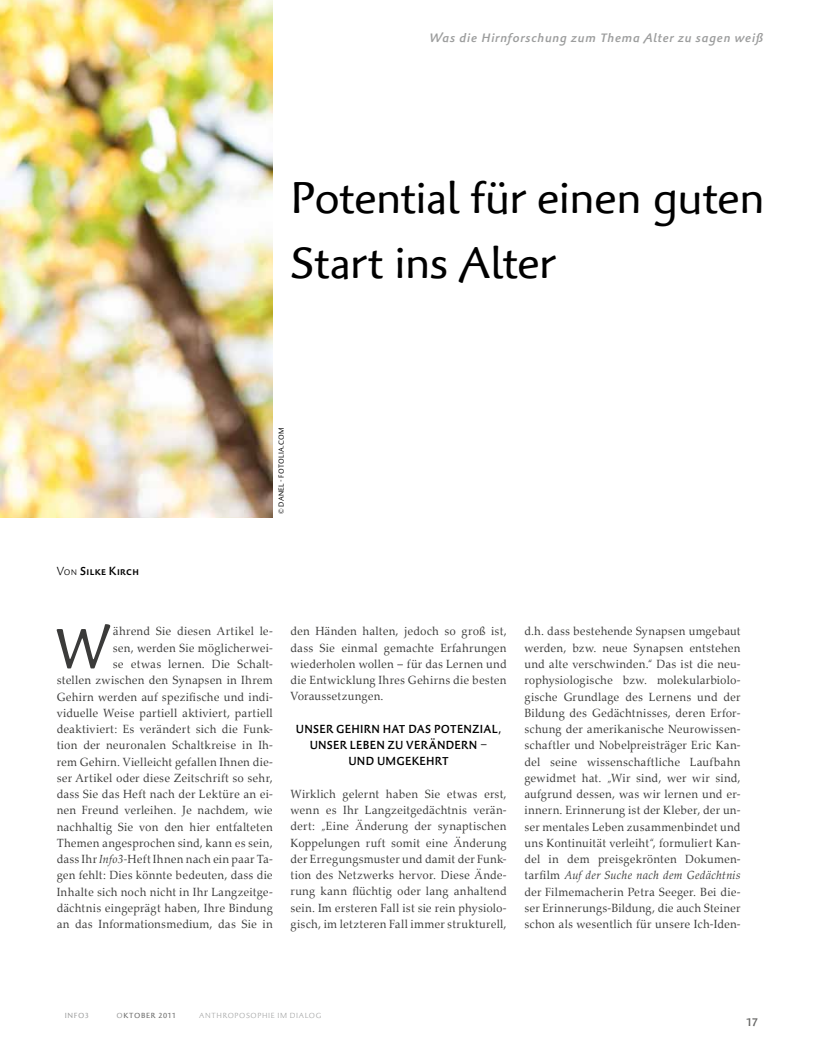
<style>
.page{position:relative;width:815px;height:1053px;background:#fff}
.page>*{position:absolute;margin:0;border:0;box-sizing:border-box;transform-origin:0 0}
.t1{font:57.25px "Palatino Sans Infl Com";color:#3b3b3a;scale:.95 1}
.t2{font:45px/65px "Palatino Sans Infl Com";letter-spacing:-.005em;color:#000}
.t3{font:12.5px "Palatino Sans Infl Com Med It";letter-spacing:.055em;color:#9c9d9d}
.t4{font:italic 500 12.5px "Palatino Sans Com";letter-spacing:.06em;color:#9c9d9d}
.t5{font:11.88px/16.2px "Palatino Nova";letter-spacing:.015em;color:#3b3b3a;text-align:justify;scale:.95 1}
.t6{font:500 11.88px/16.2px "Palatino Sans Com";letter-spacing:.025em;color:#000;text-align:center;scale:.95 1}
.t7{font:500 11.25px "Palatino Sans Com";color:#636362}
.t8{font:300 7.5px "Palatino Sans Com";letter-spacing:.085em;color:#9c9d9d}
.t9{font:7.5px "Palatino Sans Com";letter-spacing:.04em;color:#000;scale:.9 1}
.t10{font:7.5px "Palatino Sans Com";letter-spacing:.09em;color:#636362}
.t11{font:7.5px "Palatino Sans Com";letter-spacing:.1em;color:#9c9d9d}
.s1{font-weight:300}
.s2{font-style:italic}
.s3{color:#9c9d9d}
</style>
<div class="page">
<img style="left:0;top:0;width:272px;height:517px">
<p class="t3" style="left:430px;top:29px;width:335px">Was die Hirnforschung zum Thema Alter zu sagen weiß</p>
<p class="t4" style="left:722px;top:29px;width:39px">Teaser</p>
<h2 class="t2" style="left:291px;top:165px;width:475px">Potential für einen guten<br>Start ins Alter</h2>
<p class="t9" style="left:277px;top:514px;width:97px;rotate:-90deg">© DANEL - FOTOLIA.COM</p>
<p class="t6" style="left:57px;top:562px;width:88px"><span class="s1">Von</span> SILKE KIRCH</p>
<h1 class="t1" style="left:55px;top:613px;width:60px">W</h1>
<p class="t5" style="left:57px;top:623px;width:229px;text-align:right">ährend Sie diesen Artikel le-<br>sen, werden Sie möglicherwei-<br>se etwas lernen. Die Schalt-<br>stellen zwischen den Synapsen in Ihrem Gehirn werden auf spezifische und indi&shy;viduelle Weise partiell aktiviert, partiell deaktiviert: Es verändert sich die Funk&shy;tion der neuronalen Schaltkreise in Ih&shy;rem Gehirn. Vielleicht gefallen Ihnen die&shy;ser Artikel oder diese Zeitschrift so sehr, dass Sie das Heft nach der Lektüre an ei&shy;nen Freund verleihen. Je nachdem, wie nachhaltig Sie von den hier entfalteten Themen angesprochen sind, kann es sein, dass Ihr <span class="s2">Info3-</span>Heft Ihnen nach ein paar Ta&shy;gen fehlt: Dies könnte bedeuten, dass die Inhalte sich noch nicht in Ihr Langzeitge&shy;dächtnis eingeprägt haben, Ihre Bindung an das Informationsmedium, das Sie in</p>
<p class="t5" style="left:291px;top:623px;width:229px">den Händen halten, jedoch so groß ist, dass Sie einmal gemachte Erfahrungen wiederholen wollen – für das Lernen und die Entwicklung Ihres Gehirns die besten Voraussetzungen.</p>
<p class="t6" style="left:296px;top:721px;width:218px">UNSER GEHIRN HAT DAS POTENZIAL,<br>UNSER LEBEN ZU VERÄNDERN –<br>UND UMGEKEHRT</p>
<p class="t5" style="left:291px;top:786px;width:229px">Wirklich gelernt haben Sie etwas erst, wenn es Ihr Langzeitgedächtnis verän&shy;dert: „Eine Änderung der synaptischen Koppelungen ruft somit eine Änderung der Erregungsmuster und damit der Funk&shy;tion des Netzwerks hervor. Diese Ände&shy;rung kann flüchtig oder lang anhaltend sein. Im ersteren Fall ist sie rein physiolo&shy;gisch, im letzteren Fall immer strukturell,</p>
<p class="t5" style="left:524px;top:623px;width:229px">d.h. dass bestehende Synapsen umgebaut werden, bzw. neue Synapsen entstehen und alte verschwinden.“ Das ist die neu&shy;rophysiologische bzw. molekularbiolo&shy;gische Grundlage des Lernens und der Bildung des Gedächtnisses, deren Erfor&shy;schung der amerikanische Neurowissen&shy;schaftler und Nobelpreisträger Eric Kan&shy;del seine wissenschaftliche Laufbahn gewidmet hat. „Wir sind, wer wir sind, aufgrund dessen, was wir lernen und er&shy;innern. Erinnerung ist der Kleber, der un&shy;ser mentales Leben zusammenbindet und uns Kontinuität verleiht“, formuliert Kan&shy;del in dem preisgekrönten Dokumen&shy;tarfilm <span class="s2">Auf der Suche nach dem Gedächtnis </span>der Filmemacherin Petra Seeger. Bei die&shy;ser Erinnerungs-Bildung, die auch Steiner schon als wesentlich für unsere Ich-Iden-</p>
<p class="t11" style="left:65px;top:1010px;width:26px">INFO3</p>
<p class="t10" style="left:116px;top:1010px;width:62px"><span class="s3">O</span>KTO BER 2011</p>
<p class="t8" style="left:199px;top:1010px;width:124px">ANTHROPOSOPHIE IM DIALOG</p>
<p class="t7" style="left:746px;top:1014px;width:14px">17</p>
</div>
